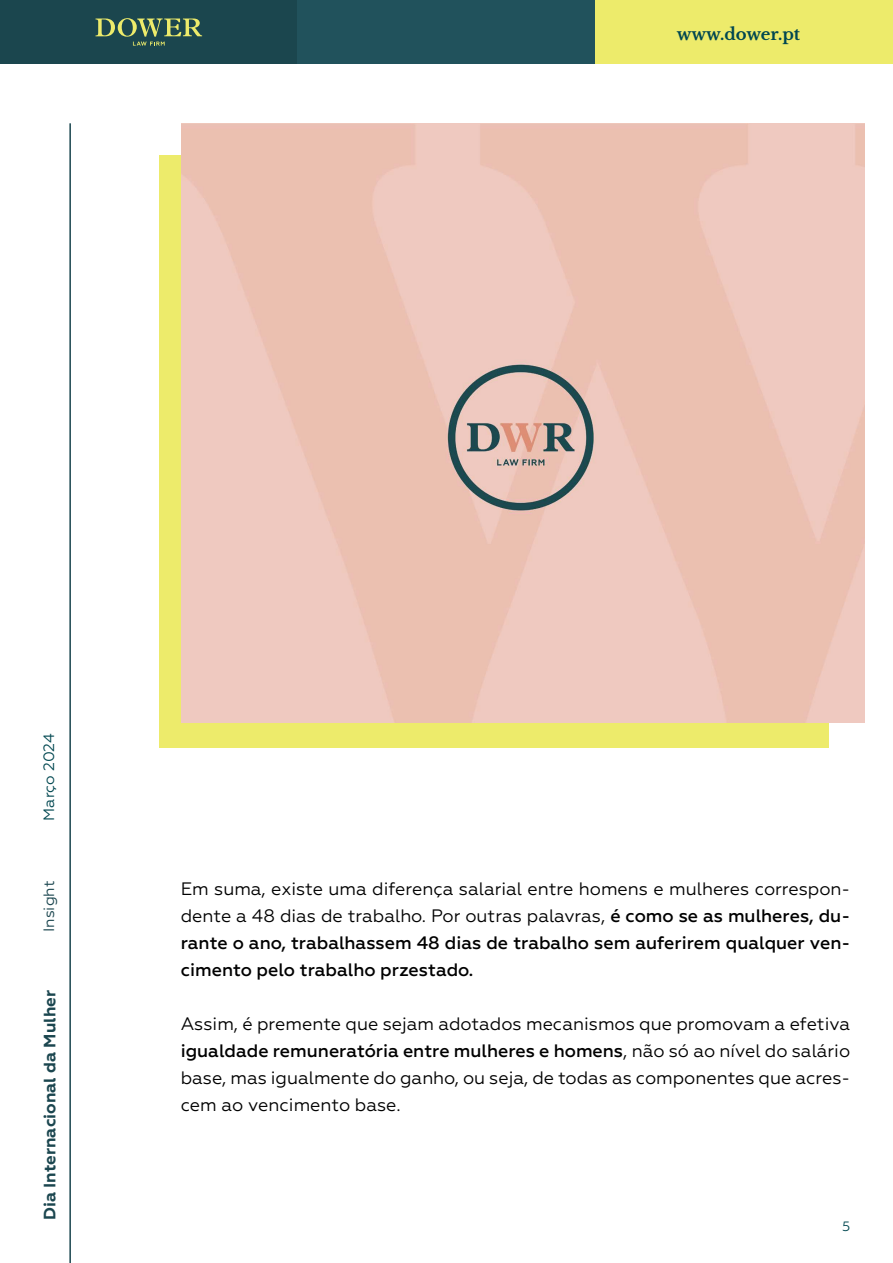
<style>
.page{position:relative;width:893px;height:1263px;background:#fff}
.page>*{position:absolute;margin:0;border:0;box-sizing:border-box;transform-origin:0 0}
.t1{font:500 18px/27px "Geometria";color:#000;text-align:justify}
.t2{font:18px/27px "Geometria";color:#000;text-align:justify}
.t3{font:700 16.5px "Geometria";color:#1b464f}
.t4{font:700 16.5px "Libre Baskerville";color:#004750}
.t5{font:15px "Geometria";color:#004750}
.t6{font:15px "Geometria";color:#1b464f}
.t7{font:13.5px "Geometria";color:#004750}
.s1{font-weight:400}
.s2{font-weight:500}
</style>
<div class="page">
<div style="left:0;top:0;width:298px;height:64px;background:#1b464e"></div>
<div style="left:298px;top:0;width:297px;height:64px;background:#21525c"></div>
<div style="left:595px;top:0;width:298px;height:64px;background:#edeb6b"></div>
<svg style="left:96px;top:18px;width:106px;height:28px"></svg>
<hr style="left:69px;top:123px;width:2px;height:1140px;background:#1b464f">
<div style="left:159px;top:155px;width:669px;height:593px;background:#edeb6b"></div>
<img style="left:182px;top:123px;width:683px;height:600px">
<p class="t4" style="left:677px;top:24px;width:125px">www.dower.pt</p>
<p class="t5" style="left:40px;top:820px;width:89px;rotate:-90deg">Março 2024</p>
<p class="t6" style="left:40px;top:932px;width:53px;rotate:-90deg">Insight</p>
<p class="t3" style="left:40px;top:1220px;width:232px;rotate:-90deg">Dia Internacional da Mulher</p>
<p class="t1" style="left:181px;top:875px;width:671px"><span class="s1">Em suma, existe uma diferença salarial entre homens e mulheres correspon&shy;dente a 48 dias de trabalho. Por outras palavras,</span> é como se as mulheres, du&shy;rante o ano, trabalhassem 48 dias de trabalho sem auferirem qualquer ven&shy;cimento pelo trabalho przestado.</p>
<p class="t2" style="left:181px;top:1010px;width:671px">Assim, é premente que sejam adotados mecanismos que promovam a efetiva <span class="s2">igualdade remuneratória entre mulheres e homens</span>, não só ao nível do salário base, mas igualmente do ganho, ou seja, de todas as componentes que acres&shy;cem ao vencimento base.</p>
<p class="t7" style="left:842px;top:1218px;width:10px">5</p>
</div>
